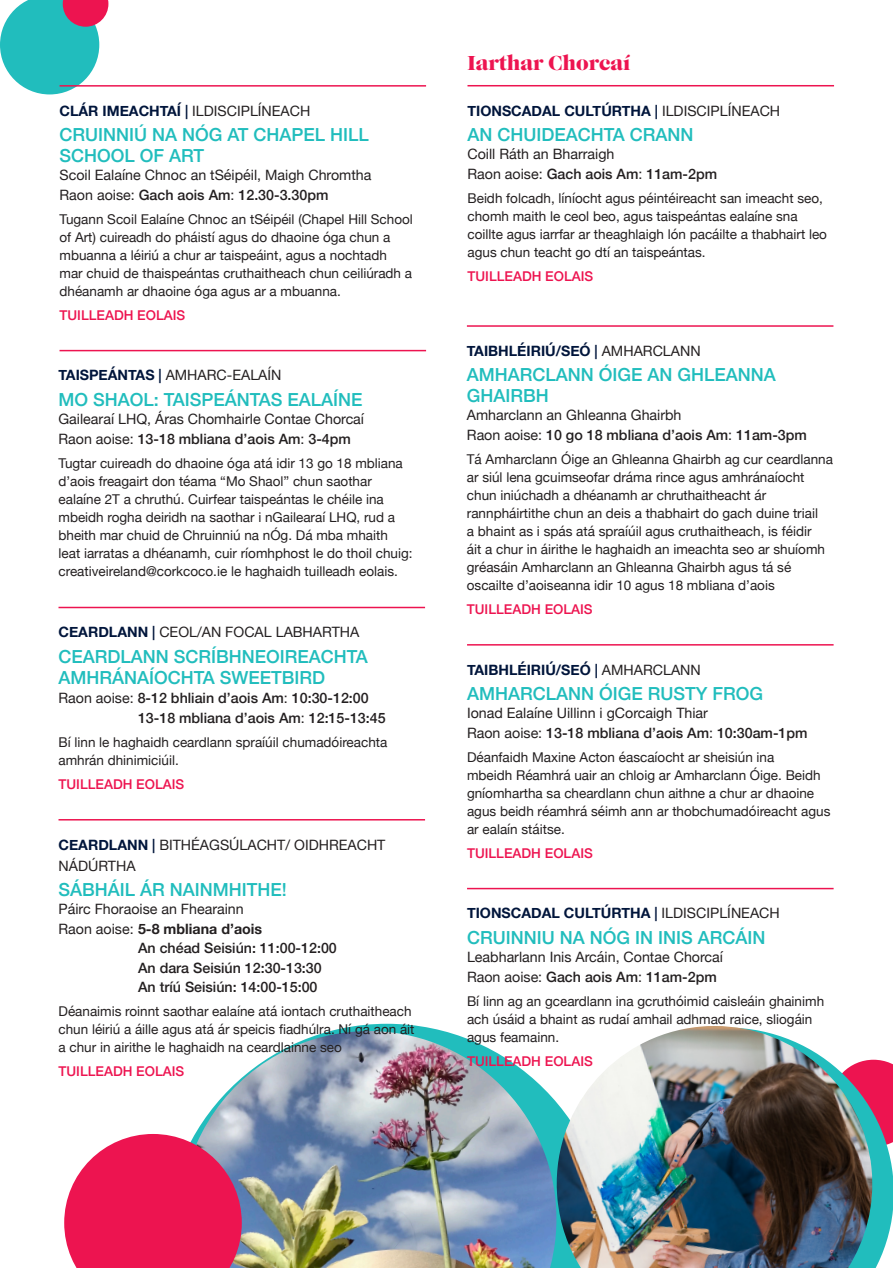
<style>
.page{position:relative;width:893px;height:1268px;background:#fff}
.page>*{position:absolute;margin:0;border:0;box-sizing:border-box;transform-origin:0 0}
.t1{font:21px "Caslon Gra D";color:#ed1450}
.t2{font:500 18px/21px "Helvetica Neue";color:#21bdbd}
.t3{font:500 14.25px "Helvetica Neue";color:#231f20}
.t4{font:14.25px/21px "Helvetica Neue";color:#231f20}
.t5{font:700 14.25px "Helvetica Neue";color:#00153b}
.t6{font:700 14.25px "Helvetica Neue";color:#231f20}
.t7{font:13.5px/18px "Helvetica Neue";color:#231f20}
.t8{font:500 13.5px "Helvetica Neue";color:#ed1450}
.s1{font-weight:700;color:#00153b}
.s2{font-weight:500;color:#00153b}
.s3{font-weight:400}
.s4{font-weight:500}
.s5{font-weight:400;color:#231f20}
</style>
<div class="page">
<svg style="left:0;top:0;width:108px;height:94px"></svg>
<svg style="left:195px;top:1023px;width:244px;height:110px"></svg>
<img style="left:197px;top:1030px;width:352px;height:237px">
<hr style="left:59px;top:606px;width:366px;height:2px;background:#ed1450">
<hr style="left:59px;top:818px;width:366px;height:2px;background:#ed1450">
<hr style="left:60px;top:85px;width:366px;height:2px;background:#ed1450">
<hr style="left:60px;top:350px;width:366px;height:1px;background:#ed1450">
<svg style="left:875px;top:1059px;width:18px;height:208px;background:#868a9f"></svg>
<img style="left:549px;top:1026px;width:326px;height:241px">
<hr style="left:467px;top:325px;width:366px;height:2px;background:#ed1450">
<hr style="left:467px;top:644px;width:367px;height:1px;background:#ed1450">
<hr style="left:467px;top:887px;width:367px;height:2px;background:#ed1450">
<hr style="left:467px;top:85px;width:367px;height:1px;background:#ed1450">
<svg style="left:64px;top:1133px;width:178px;height:134px;background:#e73467"></svg>
<p class="t4" style="left:60px;top:101px;width:252px"><span class="s1">CLÁR IMEACHTAÍ</span> <span class="s2">|</span> ILDISCIPLÍNEACH</p>
<p class="t2" style="left:60px;top:123px;width:311px">CRUINNIÚ NA NÓG AT CHAPEL HILL<br>SCHOOL OF ART</p>
<p class="t4" style="left:60px;top:165px;width:313px">Scoil Ealaíne Chnoc an tSéipéil, Maigh Chromtha</p>
<p class="t3" style="left:60px;top:183px;width:270px"><span class="s3">Raon aoise:</span> Gach aois Am<span class="s3">:</span> 12.30-3.30pm</p>
<p class="t7" style="left:60px;top:211px;width:355px">Tugann Scoil Ealaíne Chnoc an tSéipéil (Chapel Hill School of Art) cuireadh do pháistí agus do dhaoine óga chun a mbuanna a léiriú a chur ar taispeáint, agus a nochtadh mar chuid de thaispeántas cruthaitheach chun ceiliúradh a dhéanamh ar dhaoine óga agus ar a mbuanna.</p>
<p class="t8" style="left:60px;top:304px;width:127px">TUILLEADH EOLAIS</p>
<p class="t4" style="left:59px;top:365px;width:224px"><span class="s1">TAISPEÁNTAS</span> <span class="s2">|</span> AMHARC‑EALAÍN</p>
<p class="t2" style="left:59px;top:387px;width:306px">MO SHAOL: TAISPEÁNTAS EALAÍNE</p>
<p class="t4" style="left:59px;top:409px;width:307px">Gailearaí LHQ, Áras Chomhairle Contae Chorcaí</p>
<p class="t3" style="left:59px;top:427px;width:294px"><span class="s3">Raon aoise:</span> 13-18 mbliana d’aois Am<span class="s3">:</span> 3-4pm</p>
<p class="t7" style="left:59px;top:454px;width:356px">Tugtar cuireadh do dhaoine óga atá idir 13 go 18 mbliana d’aois freagairt don téama “Mo Shaol” chun saothar ealaíne 2T a chruthú. Cuirfear taispeántas le chéile ina mbeidh rogha deiridh na saothar i nGailearaí LHQ, rud a bheith mar chuid de Chruinniú na nÓg. Dá mba mhaith leat iarratas a dhéanamh, cuir ríomhphost le do thoil chuig: creativeireland@corkcoco.ie le haghaidh tuilleadh eolais.</p>
<p class="t4" style="left:59px;top:622px;width:302px"><span class="s1">CEARDLANN</span> <span class="s2">|</span> CEOL/AN FOCAL LABHARTHA</p>
<p class="t2" style="left:59px;top:644px;width:311px">CEARDLANN SCRÍBHNEOIREACHTA<br>AMHRÁNAÍOCHTA SWEETBIRD</p>
<p class="t3" style="left:59px;top:686px;width:312px"><span class="s3">Raon aoise:</span> 8-12 bhliain d’aois Am<span class="s3">:</span> 10:30‑12:00</p>
<p class="t3" style="left:138px;top:706px;width:249px">13-18 mbliana d’aois Am<span class="s3">:</span> 12:15-13:45</p>
<p class="t7" style="left:59px;top:733px;width:330px">Bí linn le haghaidh ceardlann spraíúil chumadóireachta amhrán dhinimiciúil.</p>
<p class="t8" style="left:59px;top:773px;width:127px">TUILLEADH EOLAIS</p>
<p class="t4" style="left:59px;top:834px;width:328px"><span class="s1">CEARDLANN</span> <span class="s2">|</span> BITHÉAGSÚLACHT/ OIDHREACHT<br>NÁDÚRTHA</p>
<p class="t2" style="left:59px;top:877px;width:230px">SÁBHÁIL ÁR NAINMHITHE!</p>
<p class="t4" style="left:59px;top:899px;width:187px">Páirc Fhoraoise an Fhearainn</p>
<p class="t6" style="left:59px;top:917px;width:205px"><span class="s3">Raon aoise:</span> 5-8 mbliana d’aois</p>
<p class="t3" style="left:138px;top:936px;width:200px">An chéad Seisiún: 11:00-12:00</p>
<p class="t3" style="left:138px;top:956px;width:185px">An dara Seisiún 12:30-13:30</p>
<p class="t3" style="left:138px;top:975px;width:181px">An tríú Seisiún: 14:00-15:00</p>
<p class="t7" style="left:59px;top:1003px;width:358px">Déanaimis roinnt saothar ealaíne atá iontach cruthaitheach chun léiriú a áille agus atá ár speicis fiadhúlra. Ní gá aon áit a chur in airithe le haghaidh na ceardlainne seo</p>
<p class="t8" style="left:59px;top:1060px;width:127px">TUILLEADH EOLAIS</p>
<p class="t1" style="left:467px;top:50px;width:164px">Iarthar Chorcaí</p>
<p class="t5" style="left:467px;top:99px;width:314px">TIONSCADAL CULTÚRTHA <span class="s4">|</span> <span class="s5">ILDISCIPLÍNEACH</span></p>
<p class="t2" style="left:467px;top:123px;width:228px">AN CHUIDEACHTA CRANN</p>
<p class="t4" style="left:467px;top:144px;width:148px">Coill Ráth an Bharraigh</p>
<p class="t3" style="left:467px;top:162px;width:251px"><span class="s3">Raon aoise:</span> Gach aois Am<span class="s3">:</span> 11am-2pm</p>
<p class="t7" style="left:467px;top:189px;width:361px">Beidh folcadh, líníocht agus péintéireacht san imeacht seo, chomh maith le ceol beo, agus taispeántas ealaíne sna coillte agus iarrfar ar theaghlaigh lón pacáilte a thabhairt leo agus chun teacht go dtí an taispeántas.</p>
<p class="t8" style="left:467px;top:265px;width:127px">TUILLEADH EOLAIS</p>
<p class="t5" style="left:467px;top:339px;width:235px">TAIBHLÉIRIÚ/SEÓ <span class="s4">|</span> <span class="s5">AMHARCLANN</span></p>
<p class="t2" style="left:467px;top:363px;width:311px">AMHARCLANN ÓIGE AN GHLEANNA<br>GHAIRBH</p>
<p class="t4" style="left:467px;top:405px;width:216px">Amharclann an Ghleanna Ghairbh</p>
<p class="t3" style="left:467px;top:423px;width:342px"><span class="s3">Raon aoise:</span> 10 go 18 mbliana d’aois Am<span class="s3">:</span> 11am-3pm</p>
<p class="t7" style="left:467px;top:451px;width:368px">Tá Amharclann Óige an Ghleanna Ghairbh ag cur ceardlanna ar siúl lena gcuimseofar dráma rince agus amhránaíocht chun iniúchadh a dhéanamh ar chruthaitheacht ár rannpháirtithe chun an deis a thabhairt do gach duine triail<br>a bhaint as i spás atá spraíúil agus cruthaitheach, is féidir<br>áit a chur in áirithe le haghaidh an imeachta seo ar shuíomh gréasáin Amharclann an Ghleanna Ghairbh agus tá sé oscailte d’aoiseanna idir 10 agus 18 mbliana d’aois</p>
<p class="t8" style="left:467px;top:598px;width:127px">TUILLEADH EOLAIS</p>
<p class="t5" style="left:467px;top:658px;width:235px">TAIBHLÉIRIÚ/SEÓ <span class="s4">|</span> <span class="s5">AMHARCLANN</span></p>
<p class="t2" style="left:467px;top:681px;width:298px">AMHARCLANN ÓIGE RUSTY FROG</p>
<p class="t4" style="left:467px;top:703px;width:242px">Ionad Ealaíne Uillinn i gCorcaigh Thiar</p>
<p class="t3" style="left:467px;top:721px;width:342px"><span class="s3">Raon aoise:</span> 13-18 mbliana d’aois Am<span class="s3">:</span> 10:30am-1pm</p>
<p class="t7" style="left:467px;top:748px;width:365px">Déanfaidh Maxine Acton éascaíocht ar sheisiún ina<br>mbeidh Réamhrá uair an chloig ar Amharclann Óige. Beidh gníomhartha sa cheardlann chun aithne a chur ar dhaoine agus beidh réamhrá séimh ann ar thobchumadóireacht agus ar ealaín stáitse.</p>
<p class="t8" style="left:467px;top:842px;width:127px">TUILLEADH EOLAIS</p>
<p class="t5" style="left:467px;top:902px;width:314px">TIONSCADAL CULTÚRTHA <span class="s4">|</span> <span class="s5">ILDISCIPLÍNEACH</span></p>
<p class="t2" style="left:467px;top:925px;width:300px">CRUINNIU NA NÓG IN INIS ARCÁIN</p>
<p class="t4" style="left:467px;top:947px;width:258px">Leabharlann Inis Arcáin, Contae Chorcaí</p>
<p class="t3" style="left:467px;top:964px;width:251px"><span class="s3">Raon aoise:</span> Gach aois Am<span class="s3">:</span> 11am-2pm</p>
<p class="t7" style="left:467px;top:992px;width:359px">Bí linn ag an gceardlann ina gcruthóimid caisleáin ghainimh ach úsáid a bhaint as rudaí amhail adhmad raice, sliogáin agus feamainn.</p>
<p class="t8" style="left:467px;top:1049px;width:127px">TUILLEADH EOLAIS</p>
</div>
